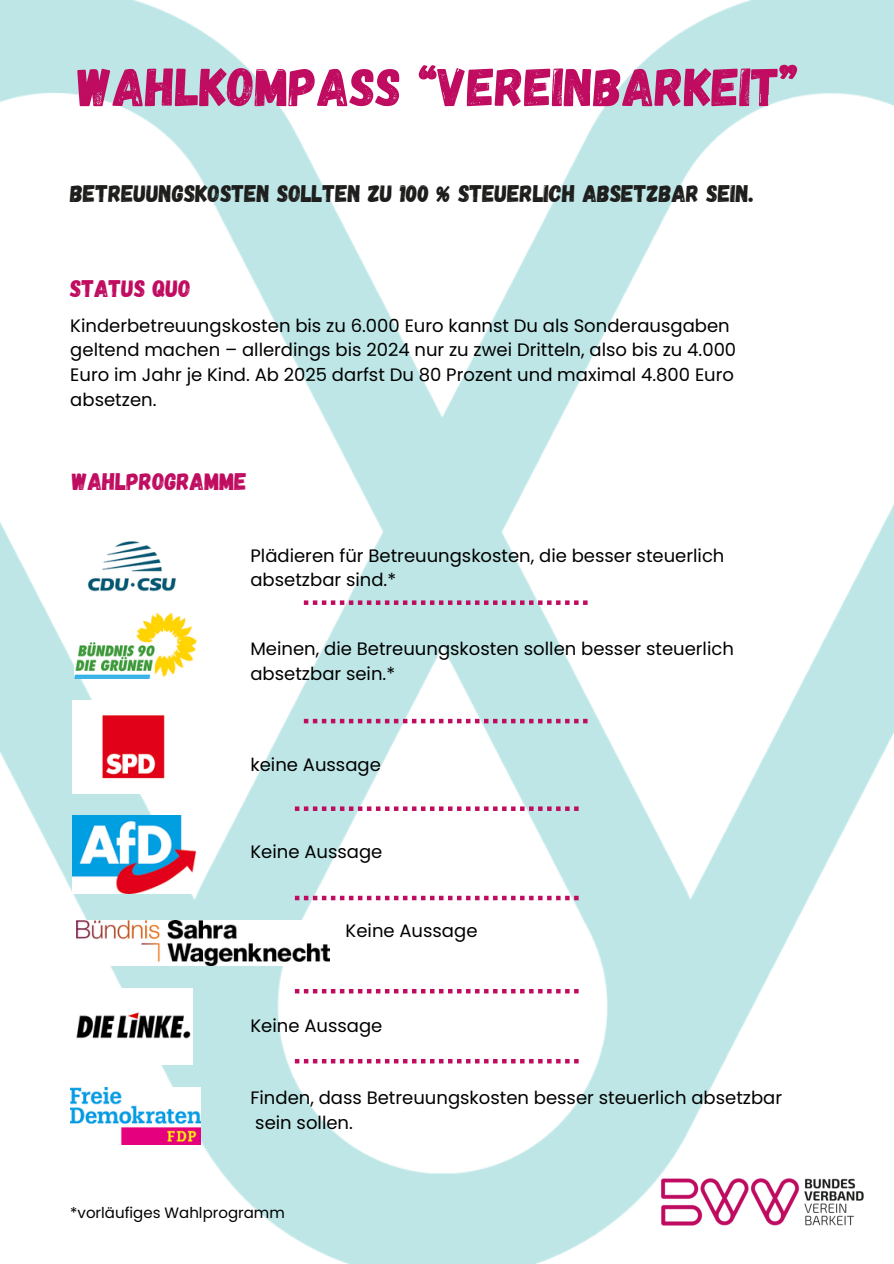
<style>
.page{position:relative;width:894px;height:1264px;background:#fff}
.page>*{position:absolute;margin:0;border:0;box-sizing:border-box;transform-origin:0 0}
.t1{font:53.85px "Gagalin";color:#c00c60}
.t2{font:24px "Gagalin";color:#1d1e1c}
.t3{font:24px "Gagalin";color:#c00c60}
.t4{font:18px/24.8px "Poppins";color:#000}
.t5{font:15px "Poppins";color:#000}
</style>
<div class="page">
<img style="left:0;top:0;width:893px;height:1263px">
<img style="left:629px;top:1069px;width:264px;height:194px">
<img style="left:72px;top:700px;width:123px;height:93px">
<img style="left:70px;top:523px;width:123px;height:90px">
<img style="left:72px;top:815px;width:123px;height:78px">
<img style="left:77px;top:920px;width:253px;height:45px">
<img style="left:74px;top:613px;width:123px;height:65px">
<img style="left:70px;top:1087px;width:131px;height:56px">
<img style="left:72px;top:988px;width:120px;height:76px">
<svg style="left:304px;top:600px;width:283px;height:5px"></svg>
<svg style="left:304px;top:718px;width:283px;height:5px"></svg>
<svg style="left:295px;top:806px;width:283px;height:5px"></svg>
<svg style="left:295px;top:895px;width:283px;height:5px"></svg>
<svg style="left:295px;top:988px;width:283px;height:5px"></svg>
<svg style="left:295px;top:1058px;width:283px;height:5px"></svg>
<h2 class="t1" style="left:78px;top:52px;width:721px">WAHLKOMPASS “VEREINBARKEIT”</h2>
<h3 class="t2" style="left:70px;top:178px;width:684px">BETREUUNGSKOSTEN SOLLTEN ZU 100 % STEUERLICH ABSETZBAR SEIN.</h3>
<h1 class="t3" style="left:70px;top:272px;width:122px">STATUS QUO</h1>
<h2 class="t4" style="left:70px;top:313px;width:667px">Kinderbetreuungskosten bis zu 6.000 Euro kannst Du als Sonderausgaben geltend machen – allerdings bis 2024 nur zu zwei Dritteln, also bis zu 4.000<br>Euro im Jahr je Kind. Ab 2025 darfst Du 80 Prozent und maximal 4.800 Euro absetzen.</h2>
<p class="t3" style="left:72px;top:465px;width:176px">WAHLPROGRAMME</p>
<h2 class="t4" style="left:250px;top:543px;width:475px">Plädieren für Betreuungskosten, die besser steuerlich absetzbar sind.*</h2>
<p class="t4" style="left:250px;top:636px;width:485px">Meinen, die Betreuungskosten sollen besser steuerlich absetzbar sein.*</p>
<p class="t4" style="left:250px;top:752px;width:132px">keine Aussage</p>
<h3 class="t4" style="left:250px;top:838px;width:133px">Keine Aussage</h3>
<p class="t4" style="left:345px;top:918px;width:133px">Keine Aussage</p>
<h3 class="t4" style="left:250px;top:1013px;width:133px">Keine Aussage</h3>
<p class="t4" style="left:250px;top:1085px;width:533px">Finden, dass Betreuungskosten besser steuerlich absetzbar sein sollen.</p>
<h3 class="t5" style="left:70px;top:1202px;width:216px">*vorläufiges Wahlprogramm</h3>
</div>
